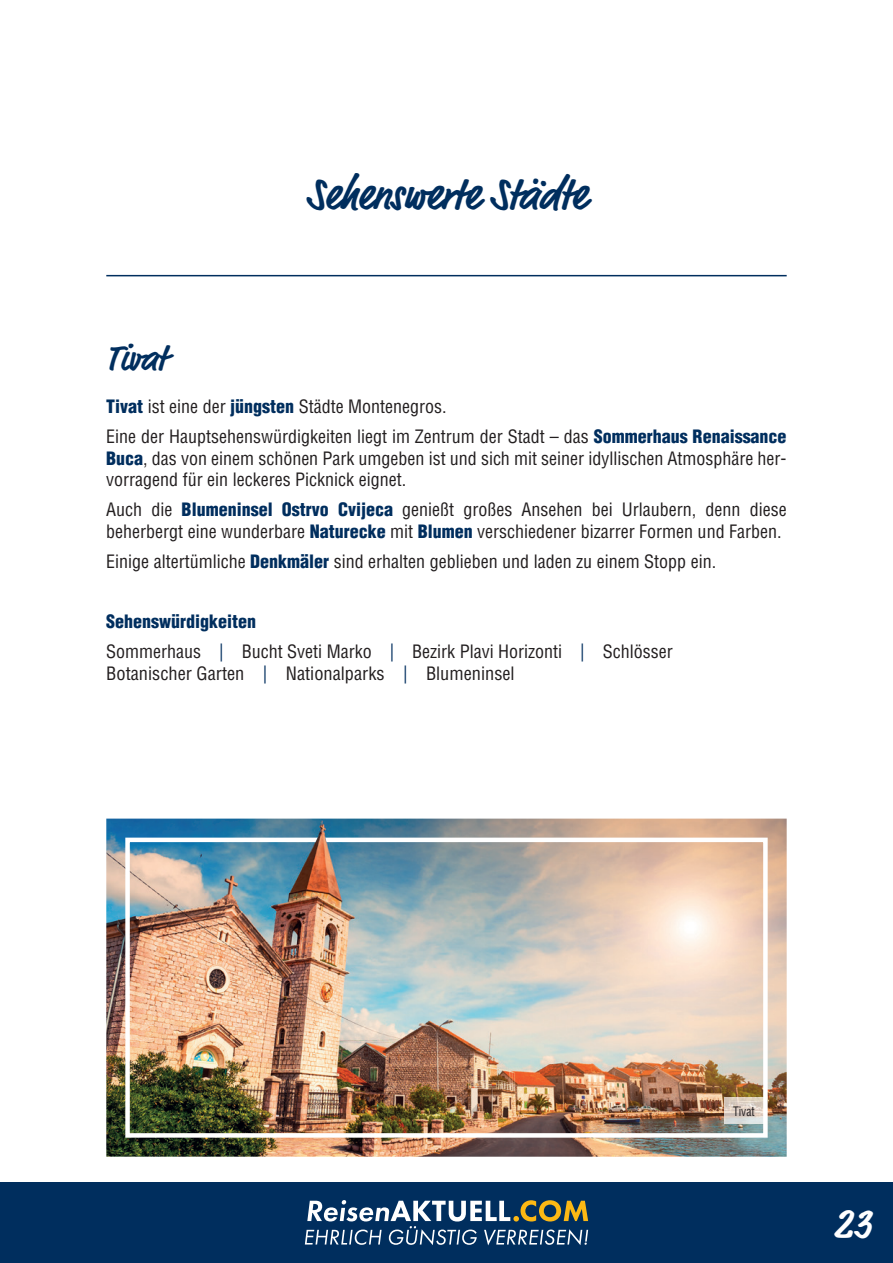
<style>
.page{position:relative;width:893px;height:1263px;background:#fff}
.page>*{position:absolute;margin:0;border:0;box-sizing:border-box;transform-origin:0 0}
.t1{font:700 45px "Market Pro";letter-spacing:-.005em;color:#002e5e;scale:.95 1}
.t2{font:700 42px "Market Pro";color:#fff}
.t3{font:700 37.5px "Market Pro";letter-spacing:-.005em;color:#002e5e;scale:.95 1}
.t4{font:condensed 18px/30.2px "Helvetica LT Std";color:#231f20}
.t5{font:condensed 12.75px "Helvetica LT Std";color:#231f20;scale:.9 1}
.s1{font-weight:900;color:#002e5e}
.s2{color:#002e5e}
</style>
<div class="page">
<hr style="left:106px;top:275px;width:681px;height:1px;background:#002e5e">
<div style="left:0;top:1182px;width:893px;height:81px;background:#002e5e"></div>
<svg style="left:305px;top:1200px;width:283px;height:45px"></svg>
<img style="left:106px;top:819px;width:681px;height:338px">
<img style="left:725px;top:1097px;width:38px;height:26px">
<div style="left:125px;top:838px;width:643px;height:300px;border:4px solid #fff"></div>
<img style="left:304px;top:833px;width:31px;height:44px">
<h1 class="t1" style="left:306px;top:163px;width:297px">Sehenswerte Städte</h1>
<h3 class="t3" style="left:106px;top:332px;width:65px">Tivat</h3>
<p class="t4" style="left:106px;top:391px;width:682px"><span class="s1">Tivat</span> ist eine der <span class="s1">jüngsten</span> Städte Montenegros.<br>Eine der Hauptsehenswürdigkeiten liegt im Zentrum der Stadt – das <span class="s1">Sommerhaus Renaissance</span></p>
<p class="t4" style="left:106px;top:447px;width:682px;line-height:21.6px"><span class="s1">Buca</span>, das von einem schönen Park umgeben ist und sich mit seiner idyllischen Atmosphäre her&shy;vorragend für ein leckeres Picknick eignet.</p>
<p class="t4" style="left:106px;top:499px;width:682px;line-height:21.6px">Auch die <span class="s1">Blumeninsel Ostrvo Cvijeca</span> genießt großes Ansehen bei Urlaubern, denn diese beherbergt eine wunderbare <span class="s1">Naturecke</span> mit <span class="s1">Blumen</span> verschiedener bizarrer Formen und Farben.</p>
<p class="t4" style="left:106px;top:546px;width:611px">Einige altertümliche <span class="s1">Denkmäler</span> sind erhalten geblieben und laden zu einem Stopp ein.</p>
<p class="t4" style="left:106px;top:607px;width:568px"><span class="s1">Sehenswürdigkeiten<br></span>Sommerhaus <span class="s2">|</span> Bucht Sveti Marko <span class="s2">|</span> Bezirk Plavi Horizonti <span class="s2">|</span> Schlösser</p>
<p class="t4" style="left:106px;top:658px;width:410px">Botanischer Garten <span class="s2">|</span> Nationalparks <span class="s2">|</span> Blumeninsel</p>
<p class="t5" style="left:733px;top:1103px;width:25px">Tivat</p>
<h2 class="t2" style="left:834px;top:1194px;width:39px">23</h2>
</div>
